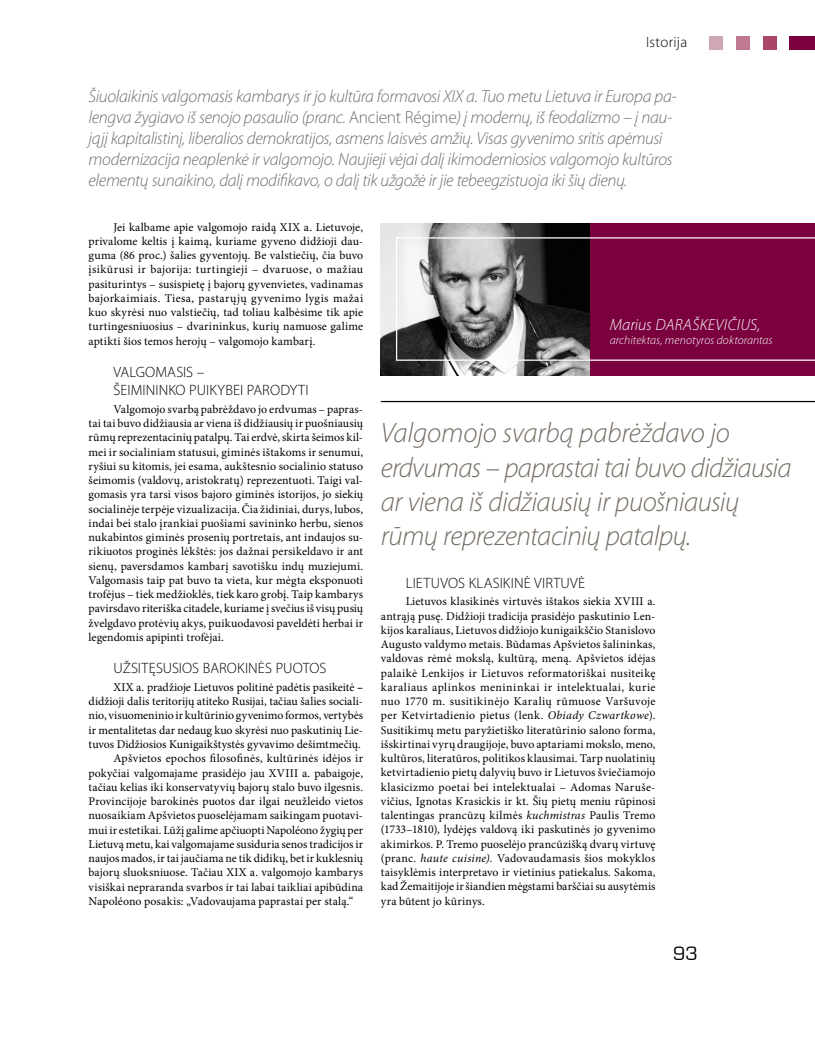
<style>
.page{position:relative;width:815px;height:1053px;background:#fff}
.page>*{position:absolute;margin:0;border:0;box-sizing:border-box;transform-origin:0 0}
.t1{font:italic 300 28.12px/34.2px "Myriad Pro";letter-spacing:-.02em;color:#756d63}
.t2{font:20px "Eurostile Normal";color:#000}
.t3{font:italic 300 17.5px/21px "Myriad Pro";letter-spacing:-.02em;color:#6d6e71}
.t4{font:italic 300 16.25px "Myriad Pro";letter-spacing:.005em;color:#fff}
.t5{font:300 15px/18px "Myriad Pro";letter-spacing:.005em;color:#000}
.t6{font:11.88px/14.2px "Minion Pro";letter-spacing:.005em;color:#000;text-align:justify}
.t7{font:italic 300 11.88px "Myriad Pro";letter-spacing:.01em;color:#fff}
.s1{font-style:normal}
.s2{font-weight:700}
.s3{font-style:italic}
</style>
<div class="page">
<div style="left:709px;top:36px;width:13px;height:14px;background:#cea8b2"></div>
<div style="left:736px;top:36px;width:13px;height:14px;background:#c0798e"></div>
<div style="left:763px;top:36px;width:13px;height:14px;background:#aa466a"></div>
<div style="left:790px;top:36px;width:25px;height:14px;background:#7a003e"></div>
<div style="left:381px;top:223px;width:434px;height:153px;background:#7a003e"></div>
<img style="left:381px;top:223px;width:208px;height:153px">
<svg style="left:396px;top:237px;width:419px;height:124px"></svg>
<hr style="left:381px;top:401px;width:434px;height:1px;background:#000">
<p class="t5" style="left:646px;top:33px;width:43px">I STORIJA</p>
<p class="t3" style="left:89px;top:85px;width:590px">Šiuolaikinis valgomasis kambarys ir jo kultūra formavosi XIX a. Tuo metu Lietuva ir Europa pa&shy;lengva žygiavo iš senojo pasaulio (pranc. <span class="s1">ANCIENT RÉGIME</span>) į modernų, iš feodalizmo – į nau&shy;jąjį kapitalistinį, liberalios demokratijos, asmens laisvės amžių. Visas gyvenimo sritis apėmusi modernizacija neaplenkė ir valgomojo. Naujieji vėjai dalį ikimoderniosios valgomojo kultūros elementų sunaikino, dalį modifikavo, o dalį tik užgožė ir jie tebeegzistuoja iki šių dienų.</p>
<p class="t6" style="left:89px;top:220px;width:276px;text-indent:25px">Jei kalbame apie valgomojo raidą XIX a. Lietuvoje, privalome keltis į kaimą, kuriame gyveno didžioji dau&shy;guma (86 proc.) šalies gyventojų. Be valstiečių, čia buvo įsikūrusi ir bajorija: turtingieji – dvaruose, o mažiau pasiturintys – susispietę į bajorų gyvenvietes, vadinamas bajorkaimiais. Tiesa, pastarųjų gyvenimo lygis mažai kuo skyrėsi nuo valstiečių, tad toliau kalbėsime tik apie turtingesniuosius – dvarininkus, kurių namuose galime aptikti šios temos herojų – valgomojo kambarį.</p>
<p class="t5" style="left:114px;top:363px;width:197px">VALGOMASIS –<br>ŠEIMININKO PUIKYBEI PARODYTI</p>
<p class="t6" style="left:89px;top:402px;width:276px;text-indent:25px">Valgomojo svarbą pabrėždavo jo erdvumas – papras&shy;tai tai buvo didžiausia ar viena iš didžiausių ir puošniausių rūmų reprezentacinių patalpų. Tai erdvė, skirta šeimos kil&shy;mei ir socialiniam statusui, giminės ištakoms ir senumui, ryšiui su kitomis, jei esama, aukštesnio socialinio statuso šeimomis (valdovų, aristokratų) reprezentuoti. Taigi val&shy;gomasis yra tarsi visos bajoro giminės istorijos, jo siekių socialinėje terpėje vizualizacija. Čia židiniai, durys, lubos, indai bei stalo įrankiai puošiami savininko herbu, sienos nukabintos giminės prosenių portretais, ant indaujos su&shy;rikiuotos proginės lėkštės: jos dažnai persikeldavo ir ant sienų, paversdamos kambarį savotišku indų muziejumi.<br>Valgomasis taip pat buvo ta vieta, kur mėgta eksponuoti trofėjus – tiek medžioklės, tiek karo grobį. Taip kambarys pavirsdavo riteriška citadele, kuriame į svečius iš visų pusių žvelgdavo protėvių akys, puikuodavosi paveldėti herbai ir legendomis apipinti trofėjai.</p>
<p class="t5" style="left:114px;top:659px;width:51px">UŽSITĘSUSIOS</p>
<p class="t5" style="left:203px;top:659px;width:125px">BAROKINĖS PUOTOS</p>
<p class="t6" style="left:113px;top:680px;width:251px">XIX a. pradžioje Lietuvos politinė padėtis pasikeitė <span class="s2">–</span></p>
<p class="t6" style="left:89px;top:694px;width:276px">didžioji dalis teritorijų atiteko Rusijai, tačiau šalies sociali-</p>
<p class="t6" style="left:89px;top:708px;width:276px">nio, visuomeninio ir kultūrinio gyvenimo formos, vertybės</p>
<p class="t6" style="left:89px;top:722px;width:276px">ir mentalitetas dar nedaug kuo skyrėsi nuo paskutinių Lie-</p>
<p class="t6" style="left:89px;top:737px;width:274px">tuvos Didžiosios Kunigaikštystės gyvavimo dešimtmečių.</p>
<p class="t6" style="left:113px;top:751px;width:251px">Apšvietos epochos filosofinės, kultūrinės idėjos ir</p>
<p class="t6" style="left:89px;top:765px;width:276px">pokyčiai valgomajame prasidėjo jau XVIII a. pabaigoje,</p>
<p class="t6" style="left:89px;top:779px;width:276px">tačiau kelias iki konservatyvių bajorų stalo buvo ilgesnis.</p>
<p class="t6" style="left:89px;top:794px;width:276px">Provincijoje barokinės puotos dar ilgai neužleido vietos</p>
<p class="t6" style="left:89px;top:808px;width:276px">nuosaikiam Apšvietos puoselėjamam saikingam puotavi-</p>
<p class="t6" style="left:89px;top:822px;width:276px">mui ir estetikai. Lūžį galime apčiuopti Napoléono žygių per</p>
<p class="t6" style="left:89px;top:836px;width:276px">Lietuvą metu, kai valgomajame susiduria senos tradicijos ir</p>
<p class="t6" style="left:89px;top:851px;width:276px">naujos mados, ir tai jaučiama ne tik didikų, bet ir kuklesnių</p>
<p class="t6" style="left:89px;top:865px;width:276px">bajorų sluoksniuose. Tačiau XIX a. valgomojo kambarys</p>
<p class="t6" style="left:89px;top:879px;width:276px">visiškai nepraranda svarbos ir tai labai taikliai apibūdina</p>
<p class="t6" style="left:89px;top:893px;width:267px">Napoléono posakis: „Vadovaujama paprastai per stalą.“</p>
<h3 class="t4" style="left:610px;top:314px;width:152px">Marius Daraškevi čius,</h3>
<p class="t7" style="left:610px;top:333px;width:164px">architektas, menotyros doktorantas</p>
<h1 class="t1" style="left:381px;top:415px;width:412px">Valgomojo svarbą pabrėždavo jo erdvumas – paprastai tai buvo didžiausia ar viena iš didžiausių ir puošniausių rūmų reprezentacinių patalpų.</h1>
<p class="t5" style="left:406px;top:573px;width:181px">LIETUVOS KLASIKINĖ VIRTUVĖ</p>
<p class="t6" style="left:381px;top:594px;width:276px;text-indent:25px">Lietuvos klasikinės virtuvės ištakos siekia XVIII a. antrąją pusę. Didžioji tradicija prasidėjo paskutinio Len&shy;kijos karaliaus, Lietuvos didžiojo kunigaikščio Stanislovo Augusto valdymo metais. Būdamas Apšvietos šalininkas, valdovas rėmė mokslą, kultūrą, meną. Apšvietos idėjas palaikė Lenkijos ir Lietuvos reformatoriškai nusiteikę karaliaus aplinkos menininkai ir intelektualai, kurie nuo 1770 m. susitikinėjo Karalių rūmuose Varšuvoje per Ketvirtadienio pietus (lenk. <span class="s3">Obiady Czwartkowe</span>).<br>Susitikimų metu paryžietiško literatūrinio salono forma, išskirtinai vyrų draugijoje, buvo aptariami mokslo, meno, kultūros, literatūros, politikos klausimai. Tarp nuolatinių ketvirtadienio pietų dalyvių buvo ir Lietuvos šviečiamojo klasicizmo poetai bei intelektualai – Adomas Naruše&shy;vičius, Ignotas Krasickis ir kt. Šių pietų meniu rūpinosi talentingas prancūzų kilmės <span class="s3">kuchmistras</span> Paulis Tremo (1733–1810), lydėjęs valdovą iki paskutinės jo gyvenimo akimirkos. P. Tremo puoselėjo prancūzišką dvarų virtuvę (pranc. <span class="s3">haute cuisine).</span> Vadovaudamasis šios mokyklos taisyklėmis interpretavo ir vietinius patiekalus. Sakoma, kad Žemaitijoje ir šiandien mėgstami barščiai su ausytėmis yra būtent jo kūrinys.</p>
<h2 class="t2" style="left:673px;top:942px;width:26px">93</h2>
</div>
